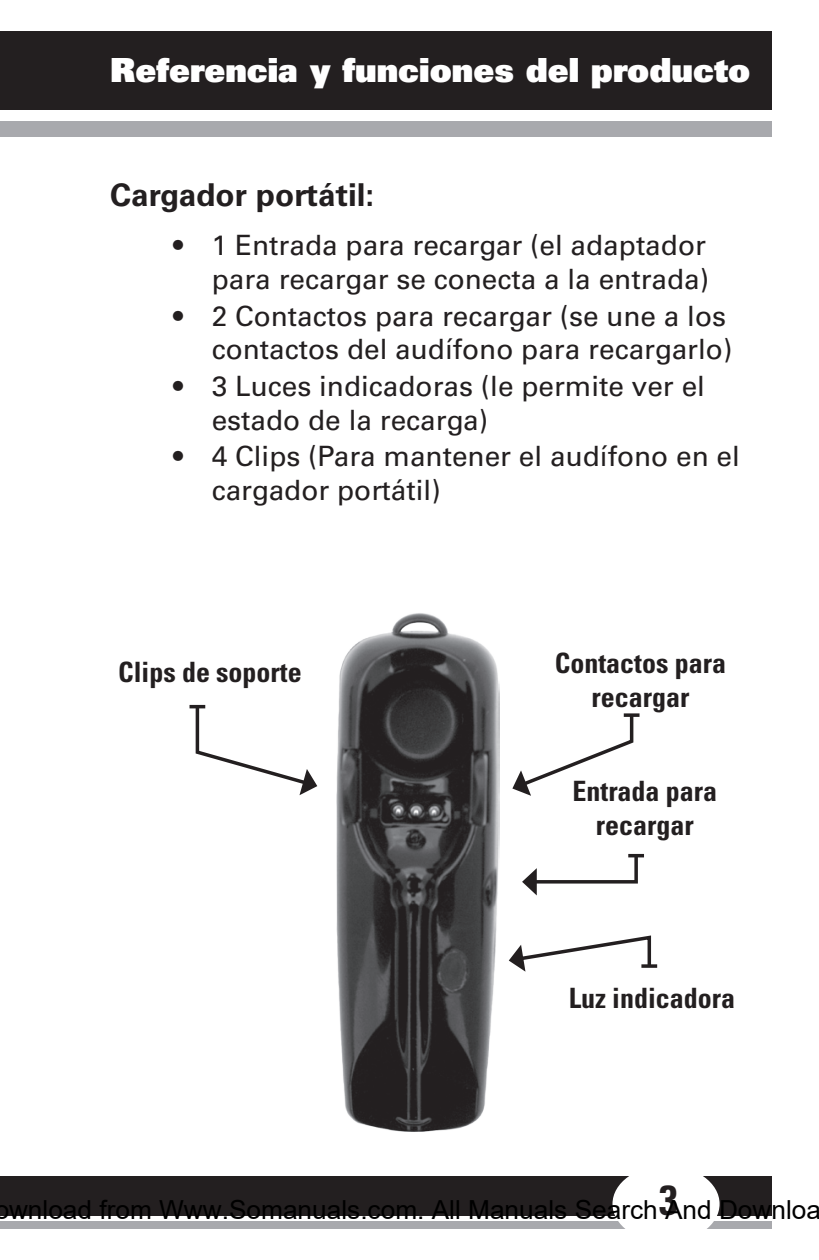
<style>
.page{position:relative;width:819px;height:1260px;background:#fff}
.page>*{position:absolute;margin:0;border:0;box-sizing:border-box;transform-origin:0 0}
.t1{font:900 33.25px "Univers";color:#fff}
.t2{font:700 31.5px "Univers";color:#231f20}
.t3{font:28px/33.6px "Univers";color:#231f20;text-align:right}
.t4{font:700 condensed 28px/33.6px "Univers";color:#231f20;text-align:center}
.t5{font:26.25px "Arial";color:#000}
</style>
<div class="page">
<div style="left:0;top:32px;width:772px;height:78px;background:#231f20"></div>
<div style="left:0;top:121px;width:772px;height:15px;background:#a8a9ad"></div>
<div style="left:0;top:1176px;width:772px;height:39px;background:#231f20"></div>
<div style="left:0;top:1221px;width:772px;height:7px;background:#a8a9ad"></div>
<div style="left:612px;top:1166px;width:108px;height:76px;background:#fff;border-radius:50%"></div>
<img style="left:336px;top:613px;width:163px;height:518px">
<hr style="left:190px;top:705px;width:15px;height:3px;background:#231f20">
<svg style="left:194px;top:704px;width:123px;height:91px"></svg>
<svg style="left:653px;top:964px;width:4px;height:4px"></svg>
<svg style="left:509px;top:935px;width:144px;height:37px"></svg>
<hr style="left:628px;top:854px;width:16px;height:3px;background:#231f20">
<svg style="left:522px;top:853px;width:118px;height:42px"></svg>
<svg style="left:635px;top:713px;width:5px;height:4px"></svg>
<svg style="left:512px;top:713px;width:123px;height:83px"></svg>
<p class="t1" style="left:110px;top:48px;width:642px">Referencia y funciones del producto</p>
<p class="t2" style="left:110px;top:176px;width:266px">Cargador portátil:</p>
<p class="t3" style="left:173px;top:229px;width:537px">• 1 Entrada para recargar (el adaptador para recargar se conecta a la entrada)</p>
<p class="t3" style="left:173px;top:299px;width:561px">• 2 Contactos para recargar (se une a los contactos del audífono para recargarlo)</p>
<p class="t3" style="left:212px;top:369px;width:495px;text-align:left;text-indent:-38px">• 3 Luces indicadoras (le permite ver el estado de la recarga)</p>
<p class="t3" style="left:212px;top:440px;width:530px;text-align:left;text-indent:-38px">• 4 Clips (Para mantener el audífono en el cargador portátil)</p>
<p class="t4" style="left:118px;top:655px;width:185px">Clips de soporte</p>
<p class="t4" style="left:555px;top:646px;width:173px">Contactos para recargar</p>
<p class="t4" style="left:573px;top:774px;width:146px">Entrada para recargar</p>
<p class="t4" style="left:569px;top:981px;width:168px">Luz indicadora</p>
<p class="t5" style="left:-6px;top:1196px;width:828px">ownload from Www.Somanuals.com. All Manuals Search And Downloa</p>
</div>
